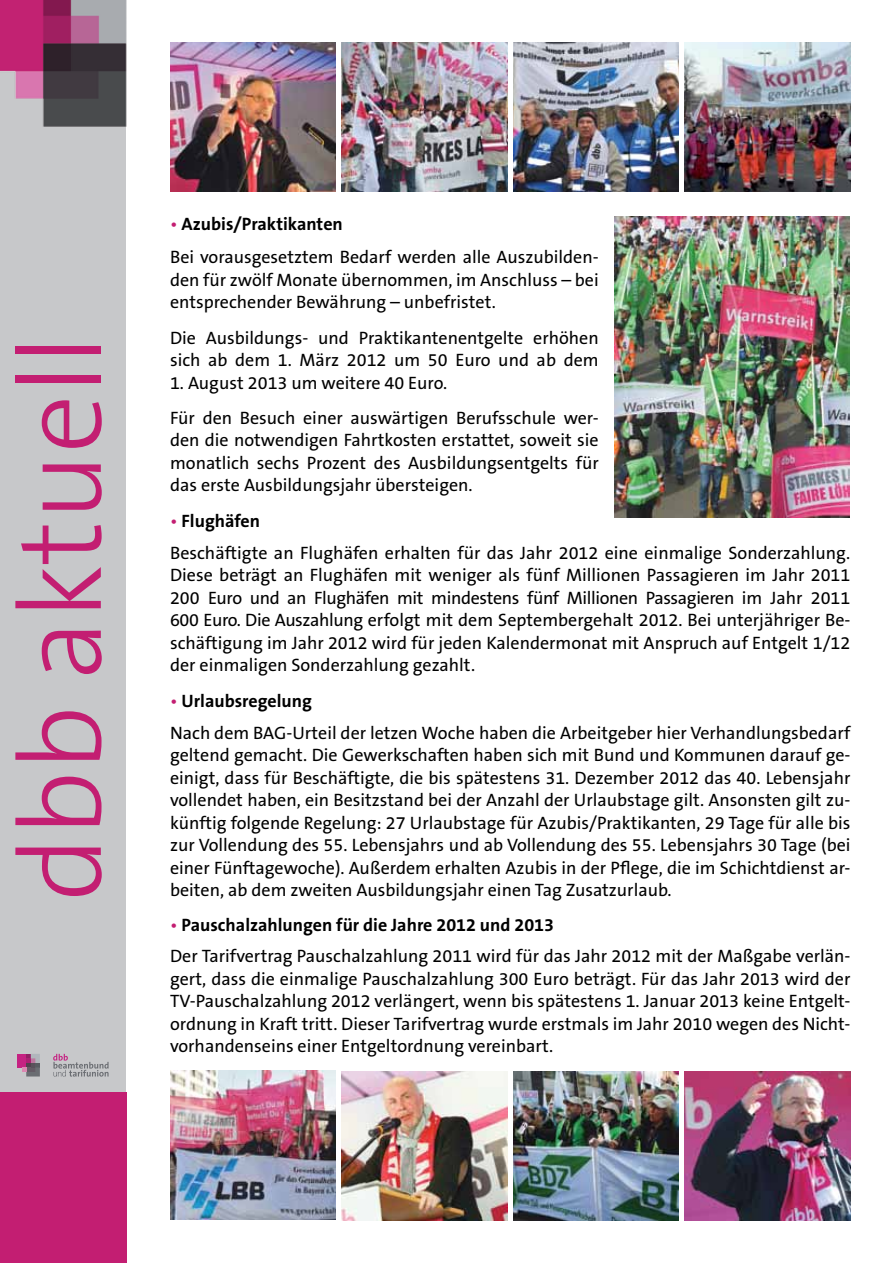
<style>
.page{position:relative;width:893px;height:1263px;background:#fff}
.page>*{position:absolute;margin:0;border:0;box-sizing:border-box;transform-origin:0 0}
.t1{font:300 117px "The Sans B3";color:#c31e72}
.t2{font:18px/22.5px "The Sans B5 Plain";color:#000;text-align:justify}
.t3{font:700 18px "The Sans B7";color:#000}
.s1{font-family:"The Sans B5 Plain";font-weight:400;color:#c31e72}
</style>
<div class="page">
<div style="left:0;top:0;width:126px;height:1263px;background:#c7c8ca"></div>
<div style="left:0;top:1093px;width:126px;height:170px;background:#c31e72"></div>
<svg style="left:53px;top:1054px;width:56px;height:22px"></svg>
<div style="left:17px;top:1054px;width:9px;height:13px;background:#c52282"></div>
<svg style="left:22px;top:1054px;width:18px;height:22px"></svg>
<img style="left:0;top:0;width:126px;height:126px">
<img style="left:342px;top:43px;width:165px;height:148px">
<img style="left:685px;top:43px;width:165px;height:148px">
<img style="left:513px;top:43px;width:166px;height:148px">
<img style="left:170px;top:43px;width:166px;height:148px">
<img style="left:342px;top:1071px;width:165px;height:149px">
<img style="left:513px;top:1071px;width:166px;height:149px">
<img style="left:170px;top:1070px;width:166px;height:149px">
<img style="left:615px;top:217px;width:235px;height:300px">
<img style="left:685px;top:1072px;width:165px;height:148px">
<h1 class="t1" style="left:-2px;top:901px;width:568px;rotate:-90deg">dbb aktuell</h1>
<p class="t3" style="left:170px;top:214px;width:174px"><span class="s1">•</span> Azubis/Praktikanten</p>
<p class="t2" style="left:170px;top:247px;width:430px">Bei vorausgesetztem Bedarf werden alle Auszubilden&shy;den für zwölf Monate übernommen, im Anschluss – bei entsprechender Bewährung – unbefristet.</p>
<p class="t2" style="left:170px;top:327px;width:430px">Die Ausbildungs- und Praktikantenentgelte erhöhen sich ab dem 1. März 2012 um 50 Euro und ab dem</p>
<p class="t2" style="left:170px;top:365px;width:430px;line-height:35.2px">1. August 2013 um weitere 40 Euro.<br>Für den Besuch einer auswärtigen Berufsschule wer-</p>
<p class="t2" style="left:170px;top:430px;width:430px">den die notwendigen Fahrtkosten erstattet, soweit sie monatlich sechs Prozent des Ausbildungsentgelts für das erste Ausbildungsjahr übersteigen.</p>
<p class="t3" style="left:170px;top:511px;width:91px"><span class="s1">•</span> Flughäfen</p>
<p class="t2" style="left:170px;top:542px;width:682px">Beschäftigte an Flughäfen erhalten für das Jahr 2012 eine einmalige Sonderzahlung.<br>Diese beträgt an Flughäfen mit weniger als fünf Millionen Passagieren im Jahr 2011<br>200 Euro und an Flughäfen mit mindestens fünf Millionen Passagieren im Jahr 2011<br>600 Euro. Die Auszahlung erfolgt mit dem Septembergehalt 2012. Bei unterjähriger Be&shy;schäftigung im Jahr 2012 wird für jeden Kalendermonat mit Anspruch auf Entgelt 1/12 der einmaligen Sonderzahlung gezahlt.</p>
<p class="t3" style="left:170px;top:691px;width:143px"><span class="s1">•</span> Urlaubsregelung</p>
<p class="t2" style="left:170px;top:722px;width:682px">Nach dem BAG-Urteil der letzen Woche haben die Arbeitgeber hier Verhandlungsbedarf geltend gemacht. Die Gewerkschaften haben sich mit Bund und Kommunen darauf ge&shy;einigt, dass für Beschäftigte, die bis spätestens 31. Dezember 2012 das 40. Lebensjahr vollendet haben, ein Besitzstand bei der Anzahl der Urlaubstage gilt. Ansonsten gilt zu&shy;künftig folgende Regelung: 27 Urlaubstage für Azubis/Praktikanten, 29 Tage für alle bis zur Vollendung des 55. Lebensjahrs und ab Vollendung des 55. Lebensjahrs 30 Tage (bei einer Fünftagewoche). Außerdem erhalten Azubis in der Pflege, die im Schichtdienst ar&shy;beiten, ab dem zweiten Ausbildungsjahr einen Tag Zusatzurlaub.</p>
<p class="t3" style="left:170px;top:916px;width:385px"><span class="s1">•</span> Pauschalzahlungen für die Jahre 2012 und 2013</p>
<p class="t2" style="left:170px;top:945px;width:682px">Der Tarifvertrag Pauschalzahlung 2011 wird für das Jahr 2012 mit der Maßgabe verlän&shy;gert, dass die einmalige Pauschalzahlung 300 Euro beträgt. Für das Jahr 2013 wird der TV-Pauschalzahlung 2012 verlängert, wenn bis spätestens 1. Januar 2013 keine Entgelt&shy;ordnung in Kraft tritt. Dieser Tarifvertrag wurde erstmals im Jahr 2010 wegen des Nicht&shy;vorhandenseins einer Entgeltordnung vereinbart.</p>
</div>
